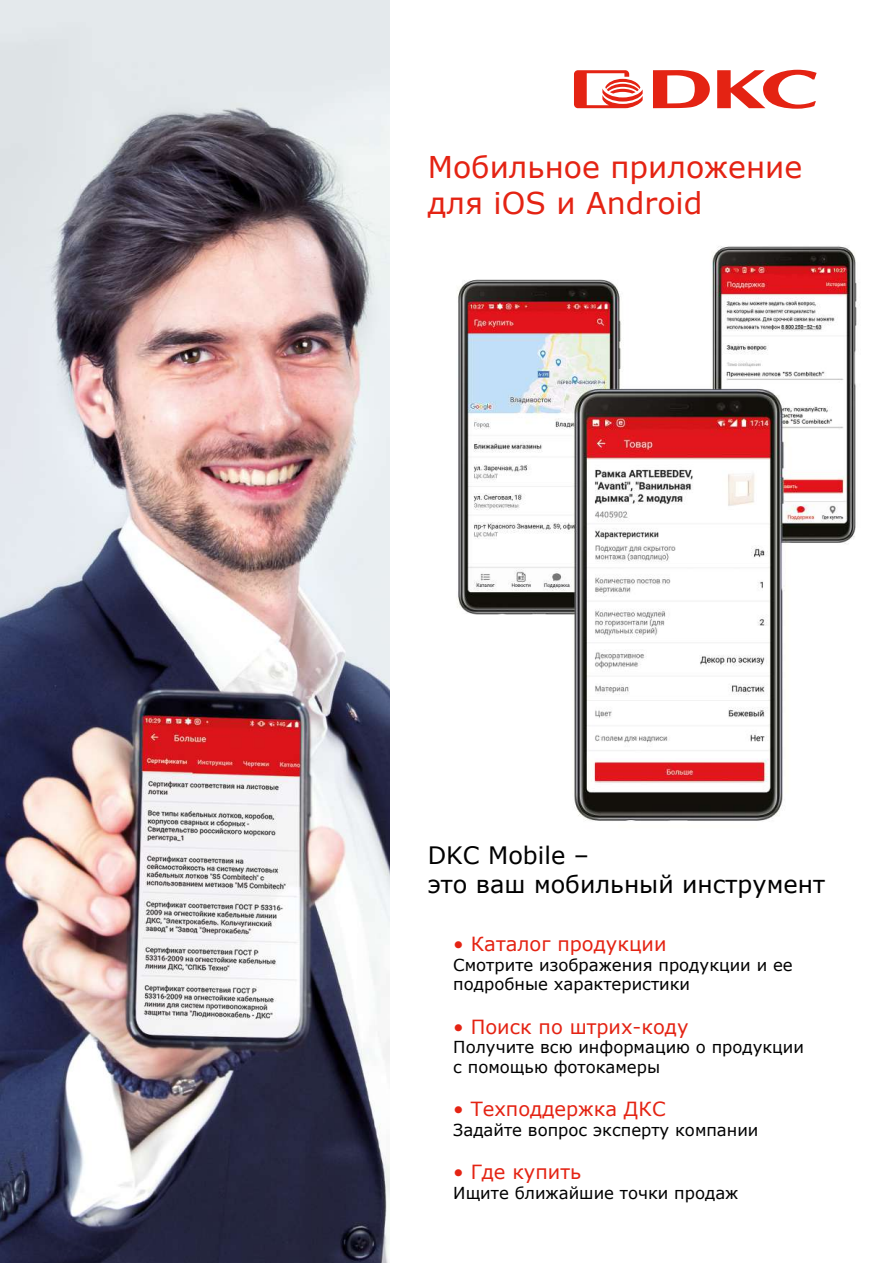
<style>
.page{position:relative;width:893px;height:1263px;background:#fff}
.page>*{position:absolute;margin:0;border:0;box-sizing:border-box;transform-origin:0 0}
.t1{font:30px/36px "Verdana";color:#e42313}
.t2{font:24px/28.8px "Verdana";color:#000}
.t3{font:19.5px "Verdana";color:#e42313}
.t4{font:16.5px/19.8px "Verdana";color:#000}
</style>
<div class="page">
<img style="left:457px;top:246px;width:400px;height:575px">
<svg style="left:574px;top:70px;width:69px;height:38px"></svg>
<svg style="left:653px;top:70px;width:164px;height:39px"></svg>
<img style="left:0;top:0;width:389px;height:1263px">
<h1 class="t1" style="left:428px;top:148px;width:376px">Мобильное приложение для iOS и Android</h1>
<h2 class="t2" style="left:428px;top:841px;width:399px">DKC Mobile –<br>это ваш мобильный инструмент</h2>
<p class="t3" style="left:453px;top:930px;width:215px">• Каталог продукции</p>
<p class="t4" style="left:453px;top:954px;width:341px">Смотрите изображения продукции и ее подробные характеристики</p>
<p class="t3" style="left:453px;top:1013px;width:237px">• Поиск по штрих-коду</p>
<p class="t4" style="left:453px;top:1037px;width:352px">Получите всю информацию о продукции с помощью фотокамеры</p>
<p class="t3" style="left:453px;top:1096px;width:214px">• Техподдержка ДКС</p>
<p class="t4" style="left:453px;top:1120px;width:307px">Задайте вопрос эксперту компании</p>
<p class="t3" style="left:453px;top:1159px;width:129px">• Где купить</p>
<p class="t4" style="left:453px;top:1183px;width:287px">Ищите ближайшие точки продаж</p>
</div>
